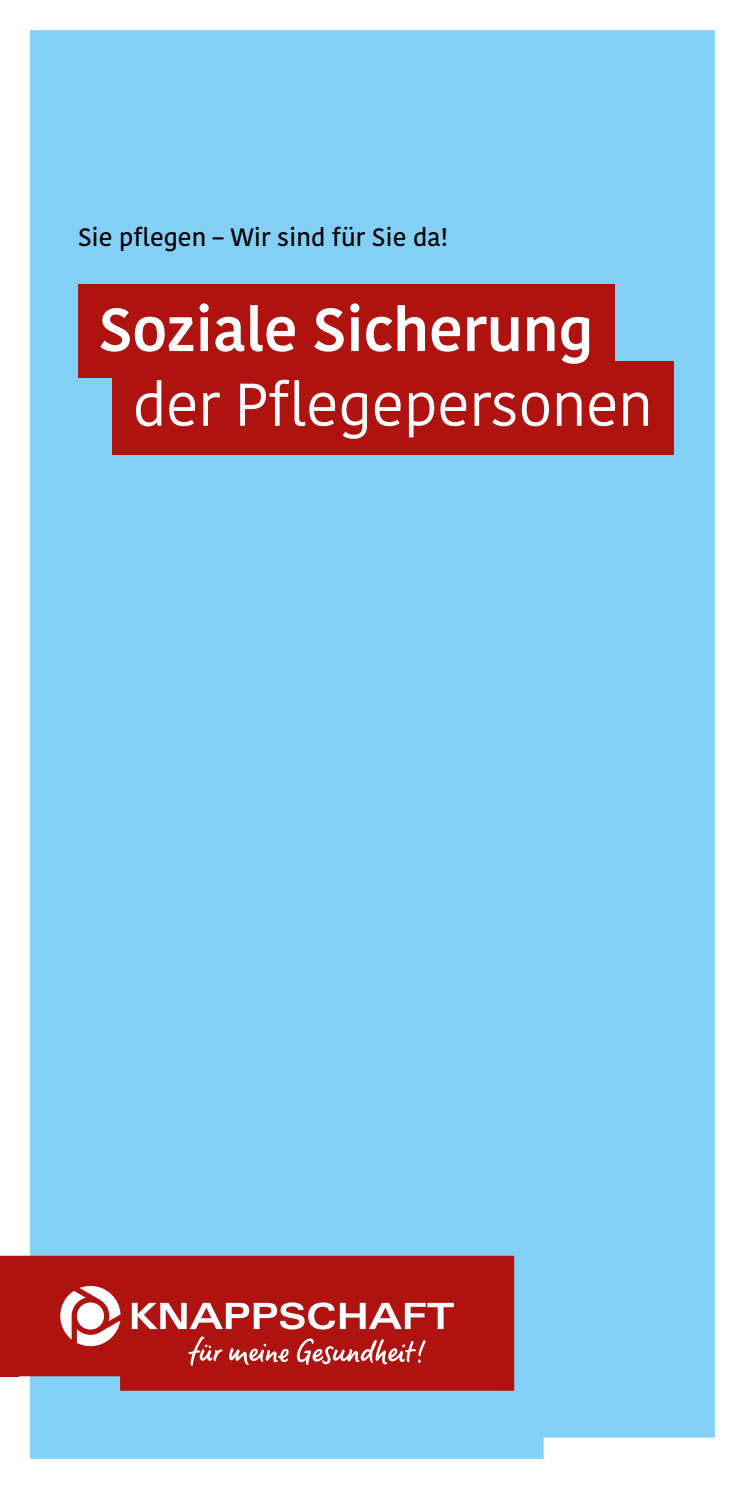
<style>
.page{position:relative;width:745px;height:1489px;background:#fff}
.page>*{position:absolute;margin:0;border:0;box-sizing:border-box;transform-origin:0 0}
._01_Titel_Kapitel_Titel_1_Zeile_Kohinoor_{font:600 60.5px "Kohinoor KBS";letter-spacing:-.005em;color:#fff}
._01_Titel_Kapitel_Titel_1_Zeile_Kohinoor_-2{font:60px "Kohinoor KBS";letter-spacing:-.005em;color:#fff}
._01_Titel_Kapitel_Titel_Dachzeile_Kohinoo{font:500 25px "Kohinoor KBS";color:#000}
</style>
<div class="page">
<div style="left:30px;top:30px;width:684px;height:1428px;background:#82d0f5"></div>
<div style="left:112px;top:361px;width:561px;height:93px;background:#ae130f"></div>
<div style="left:78px;top:284px;width:535px;height:94px;background:#ae130f"></div>
<div style="left:0;top:1255px;width:514px;height:135px;background:#ae130f"></div>
<svg style="left:132px;top:1302px;width:321px;height:27px"></svg>
<svg style="left:60px;top:1285px;width:60px;height:60px"></svg>
<svg style="left:188px;top:1335px;width:237px;height:31px;background:#be4441"></svg>
<p class="_01_Titel_Kapitel_Titel_Dachzeile_Kohinoo" style="left:78px;top:222px;width:371px">Sie pflegen – Wir sind für Sie da!</p>
<h1 class="_01_Titel_Kapitel_Titel_1_Zeile_Kohinoor_" style="left:99px;top:291px;width:496px">Soziale Sicherung</h1>
<h1 class="_01_Titel_Kapitel_Titel_1_Zeile_Kohinoor_-2" style="left:133px;top:366px;width:521px">der Pflegepersonen</h1>
</div>
